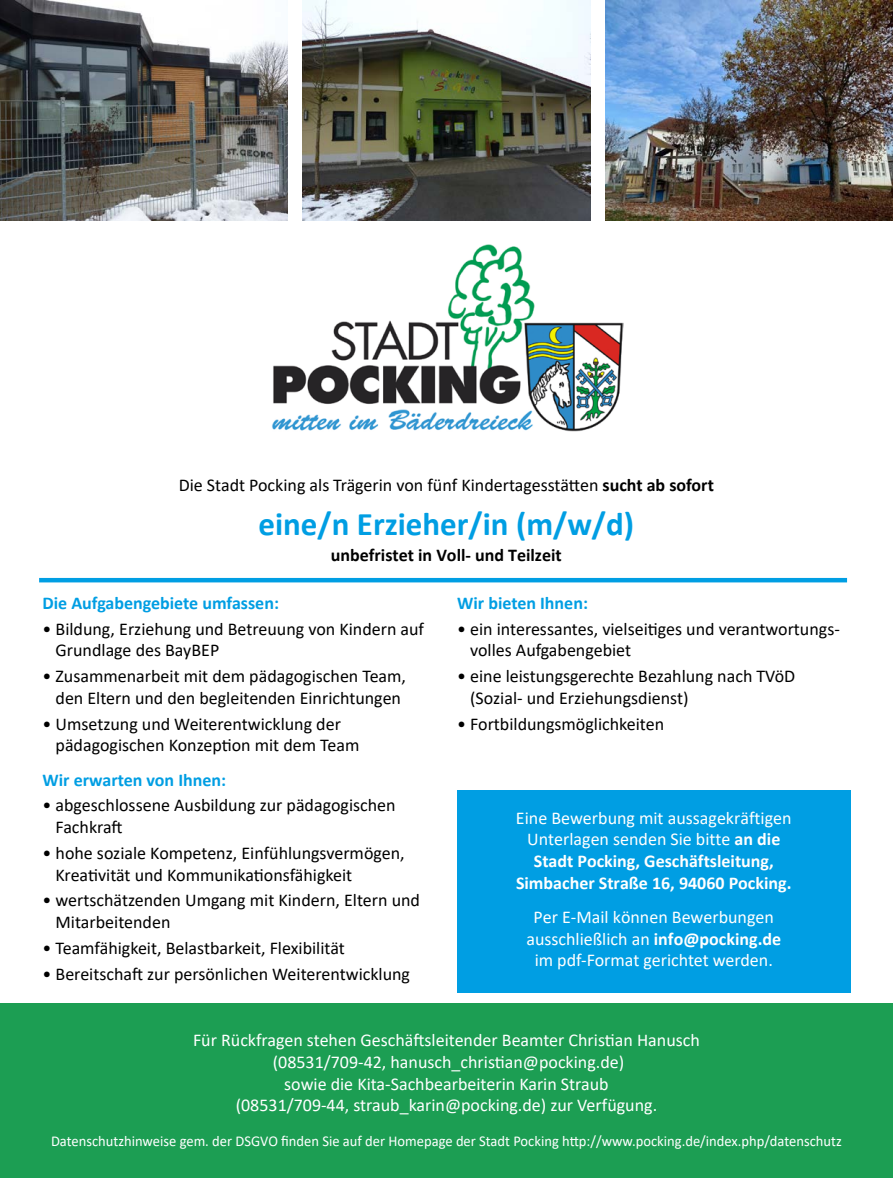
<style>
.page{position:relative;width:893px;height:1178px;background:#fff}
.page>*{position:absolute;margin:0;border:0;box-sizing:border-box;transform-origin:0 0}
.t1{font:700 33px "Calibri";color:#009ee3}
.t2{font:18px/21.6px "Calibri";color:#000}
.t3{font:18px/21.6px "Calibri";color:#fff;text-align:center}
.t4{font:700 18px/21.6px "Calibri";color:#fff;text-align:center}
.t5{font:700 18px "Calibri";color:#009ee3}
.t6{font:700 18px "Calibri";color:#000}
.t7{font:15px "Calibri";color:#fff}
.s1{font-weight:700}
.s2{font-weight:400}
</style>
<div class="page">
<img style="left:0;top:0;width:287px;height:220px">
<img style="left:606px;top:0;width:287px;height:220px">
<img style="left:303px;top:0;width:287px;height:220px">
<hr style="left:39px;top:578px;width:808px;height:4px;background:#009ee3">
<div style="left:0;top:1003px;width:893px;height:175px;background:#1c9e53"></div>
<div style="left:457px;top:790px;width:393px;height:202px;background:#009ee3"></div>
<img style="left:272px;top:244px;width:351px;height:188px">
<p class="t2" style="left:179px;top:474px;width:537px">Die Stadt Pocking als Trägerin von fünf Kindertagesstätten <span class="s1">sucht ab sofort</span></p>
<p class="t1" style="left:258px;top:500px;width:377px">eine/n Erzieher/in (m/w/d)</p>
<p class="t6" style="left:331px;top:542px;width:232px">unbefristet in Voll- und Teilzeit</p>
<p class="t5" style="left:43px;top:590px;width:238px">Die Aufgabengebiete umfassen:</p>
<p class="t2" style="left:56px;top:617px;width:370px;text-indent:-13px">• Bildung, Erziehung und Betreuung von Kindern auf<br>Grundlage des BayBEP</p>
<p class="t2" style="left:43px;top:665px;width:365px;text-align:center">• Zusammenarbeit mit dem pädagogischen Team, den Eltern und den begleitenden Einrichtungen</p>
<p class="t2" style="left:56px;top:712px;width:305px;text-indent:-13px">• Umsetzung und Weiterentwicklung der pädagogischen Konzeption mit dem Team</p>
<p class="t5" style="left:43px;top:767px;width:185px">Wir erwarten von Ihnen:</p>
<p class="t2" style="left:56px;top:794px;width:342px;text-indent:-13px">• abgeschlossene Ausbildung zur pädagogischen<br>Fachkraft</p>
<p class="t2" style="left:56px;top:842px;width:351px;text-indent:-13px">• hohe soziale Kompetenz, Einfühlungsvermögen,<br>Kreativität und Kommunikationsfähigkeit</p>
<p class="t2" style="left:56px;top:889px;width:366px;text-indent:-13px">• wertschätzenden Umgang mit Kindern, Eltern und<br>Mitarbeitenden</p>
<p class="t2" style="left:43px;top:936px;width:304px">• Teamfähigkeit, Belastbarkeit, Flexibilität</p>
<p class="t2" style="left:43px;top:962px;width:369px">• Bereitschaft zur persönlichen Weiterentwicklung</p>
<p class="t5" style="left:457px;top:590px;width:132px">Wir bieten Ihnen:</p>
<p class="t2" style="left:470px;top:617px;width:371px;text-indent:-13px">• ein interessantes, vielseitiges und verantwortungs&shy;volles Aufgabengebiet</p>
<p class="t2" style="left:470px;top:665px;width:327px;text-indent:-13px">• eine leistungsgerechte Bezahlung nach TVöD (Sozial- und Erziehungsdienst)</p>
<p class="t2" style="left:457px;top:712px;width:209px">• Fortbildungsmöglichkeiten</p>
<p class="t4" style="left:516px;top:807px;width:277px"><span class="s2">Eine Bewerbung mit aussagekräftigen Unterlagen senden Sie bitte</span> an die Stadt Pocking, Geschäftsleitung, Simbacher Straße 16, 94060 Pocking.</p>
<p class="t3" style="left:526px;top:906px;width:256px">Per E-Mail können Bewerbungen ausschließlich an <span class="s1">info@pocking.de </span>im pdf-Format gerichtet werden.</p>
<p class="t3" style="left:193px;top:1029px;width:508px">Für Rückfragen stehen Geschäftsleitender Beamter Christian Hanusch (08531/709-42, hanusch_christian@pocking.de)<br>sowie die Kita-Sachbearbeiterin Karin Straub<br>(08531/709-44, straub_karin@pocking.de) zur Verfügung.</p>
<p class="t7" style="left:51px;top:1131px;width:792px">Datenschutzhinweise gem. der DSGVO finden Sie auf der Homepage der Stadt Pocking http://www.pocking.de/index.php/datenschutz</p>
</div>
